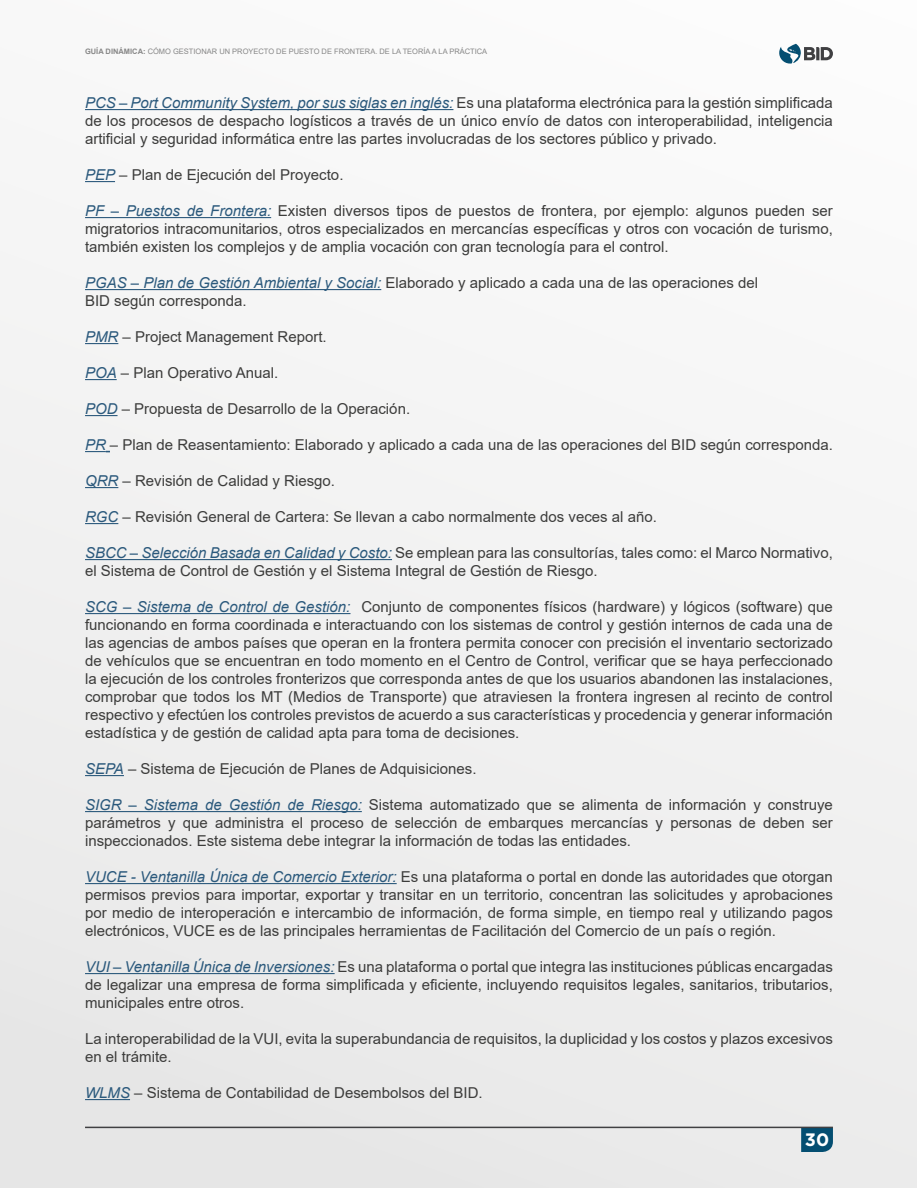
<style>
.page{position:relative;width:918px;height:1188px;background:#fff}
.page>*{position:absolute;margin:0;border:0;box-sizing:border-box;transform-origin:0 0}
.t1{font:700 18px "Gotham";color:#fff}
.t2{font:15px/18px "Arial";color:#3c3c3b;text-align:justify}
.t3{font:7.5px "Arial";color:#878787}
.s1{font-weight:700}
.s2{font-style:italic;color:#2b597c}
</style>
<div class="page">
<div style="left:0;top:0;width:916px;height:1188px;background:#f2f2f2"></div>
<svg style="left:801px;top:1128px;width:32px;height:24px"></svg>
<hr style="left:85px;top:1127px;width:748px;height:1px;background:#404042">
<svg style="left:779px;top:44px;width:54px;height:20px"></svg>
<hr style="left:85px;top:109px;width:368px;height:1px;background:#2b597c">
<hr style="left:85px;top:181px;width:30px;height:1px;background:#2b597c">
<hr style="left:85px;top:217px;width:186px;height:1px;background:#2b597c">
<hr style="left:85px;top:289px;width:296px;height:1px;background:#2b597c">
<hr style="left:85px;top:343px;width:33px;height:1px;background:#2b597c">
<hr style="left:85px;top:379px;width:32px;height:1px;background:#2b597c">
<hr style="left:85px;top:415px;width:33px;height:1px;background:#2b597c">
<svg style="left:85px;top:451px;width:25px;height:1px"></svg>
<hr style="left:85px;top:487px;width:33px;height:1px;background:#2b597c">
<hr style="left:85px;top:523px;width:33px;height:1px;background:#2b597c">
<hr style="left:85px;top:559px;width:307px;height:1px;background:#2b597c">
<hr style="left:85px;top:613px;width:266px;height:1px;background:#2b597c">
<hr style="left:85px;top:775px;width:39px;height:1px;background:#2b597c">
<hr style="left:85px;top:811px;width:277px;height:1px;background:#2b597c">
<hr style="left:85px;top:883px;width:312px;height:1px;background:#2b597c">
<hr style="left:85px;top:973px;width:250px;height:1px;background:#2b597c">
<hr style="left:85px;top:1099px;width:45px;height:1px;background:#2b597c">
<p class="t3" style="left:85px;top:46px;width:404px"><span class="s1">GUÍA DINÁMICA:</span> CÓMO GESTIONAR UN PROYECTO DE PUESTO DE FRONTERA. DE LA TEORÍA A LA PRÁCTICA</p>
<p class="t2" style="left:85px;top:94px;width:749px"><span class="s2">PCS – Port Community System, por sus siglas en inglés:</span> Es una plataforma electrónica para la gestión simplificada de los procesos de despacho logísticos a través de un único envío de datos con interoperabilidad, inteligencia artificial y seguridad informática entre las partes involucradas de los sectores público y privado.</p>
<p class="t2" style="left:85px;top:166px;width:260px"><span class="s2">PEP</span> – Plan de Ejecución del Proyecto.</p>
<p class="t2" style="left:85px;top:202px;width:749px"><span class="s2">PF – Puestos de Frontera:</span> Existen diversos tipos de puestos de frontera, por ejemplo: algunos pueden ser migratorios intracomunitarios, otros especializados en mercancías específicas y otros con vocación de turismo, también existen los complejos y de amplia vocación con gran tecnología para el control.</p>
<p class="t2" style="left:85px;top:274px;width:675px"><span class="s2">PGAS – Plan de Gestión Ambiental y Social:</span> Elaborado y aplicado a cada una de las operaciones del<br>BID según corresponda.</p>
<p class="t2" style="left:85px;top:328px;width:243px"><span class="s2">PMR</span> – Project Management Report.</p>
<p class="t2" style="left:85px;top:364px;width:195px"><span class="s2">POA</span> – Plan Operativo Anual.</p>
<p class="t2" style="left:85px;top:400px;width:327px"><span class="s2">POD</span> – Propuesta de Desarrollo de la Operación.</p>
<p class="t2" style="left:85px;top:436px;width:749px"><span class="s2">PR</span> – Plan de Reasentamiento: Elaborado y aplicado a cada una de las operaciones del BID según corresponda.</p>
<p class="t2" style="left:85px;top:472px;width:252px"><span class="s2">QRR</span> – Revisión de Calidad y Riesgo.</p>
<p class="t2" style="left:85px;top:508px;width:573px"><span class="s2">RGC</span> – Revisión General de Cartera: Se llevan a cabo normalmente dos veces al año.</p>
<p class="t2" style="left:85px;top:544px;width:749px"><span class="s2">SBCC – Selección Basada en Calidad y Costo:</span> Se emplean para las consultorías, tales como: el Marco Normativo, el Sistema de Control de Gestión y el Sistema Integral de Gestión de Riesgo.</p>
<p class="t2" style="left:85px;top:598px;width:749px"><span class="s2">SCG – Sistema de Control de Gestión:</span> Conjunto de componentes físicos (hardware) y lógicos (software) que funcionando en forma coordinada e interactuando con los sistemas de control y gestión internos de cada una de las agencias de ambos países que operan en la frontera permita conocer con precisión el inventario sectorizado de vehículos que se encuentran en todo momento en el Centro de Control, verificar que se haya perfeccionado la ejecución de los controles fronterizos que corresponda antes de que los usuarios abandonen las instalaciones, comprobar que todos los MT (Medios de Transporte) que atraviesen la frontera ingresen al recinto de control respectivo y efectúen los controles previstos de acuerdo a sus características y procedencia y generar información estadística y de gestión de calidad apta para toma de decisiones.</p>
<p class="t2" style="left:85px;top:760px;width:393px"><span class="s2">SEPA</span> – Sistema de Ejecución de Planes de Adquisiciones.</p>
<p class="t2" style="left:85px;top:796px;width:749px"><span class="s2">SIGR – Sistema de Gestión de Riesgo:</span> Sistema automatizado que se alimenta de información y construye parámetros y que administra el proceso de selección de embarques mercancías y personas de deben ser inspeccionados. Este sistema debe integrar la información de todas las entidades.</p>
<p class="t2" style="left:85px;top:868px;width:749px"><span class="s2">VUCE - Ventanilla Única de Comercio Exterior:</span> Es una plataforma o portal en donde las autoridades que otorgan permisos previos para importar, exportar y transitar en un territorio, concentran las solicitudes y aprobaciones por medio de interoperación e intercambio de información, de forma simple, en tiempo real y utilizando pagos electrónicos, VUCE es de las principales herramientas de Facilitación del Comercio de un país o región.</p>
<p class="t2" style="left:85px;top:958px;width:749px"><span class="s2">VUI – Ventanilla Única de Inversiones:</span> Es una plataforma o portal que integra las instituciones públicas encargadas de legalizar una empresa de forma simplificada y eficiente, incluyendo requisitos legales, sanitarios, tributarios, municipales entre otros.</p>
<p class="t2" style="left:85px;top:1030px;width:749px">La interoperabilidad de la VUI, evita la superabundancia de requisitos, la duplicidad y los costos y plazos excesivos en el trámite.</p>
<p class="t2" style="left:85px;top:1084px;width:399px"><span class="s2">WLMS</span> – Sistema de Contabilidad de Desembolsos del BID.</p>
<p class="t1" style="left:805px;top:1128px;width:26px">30</p>
</div>
